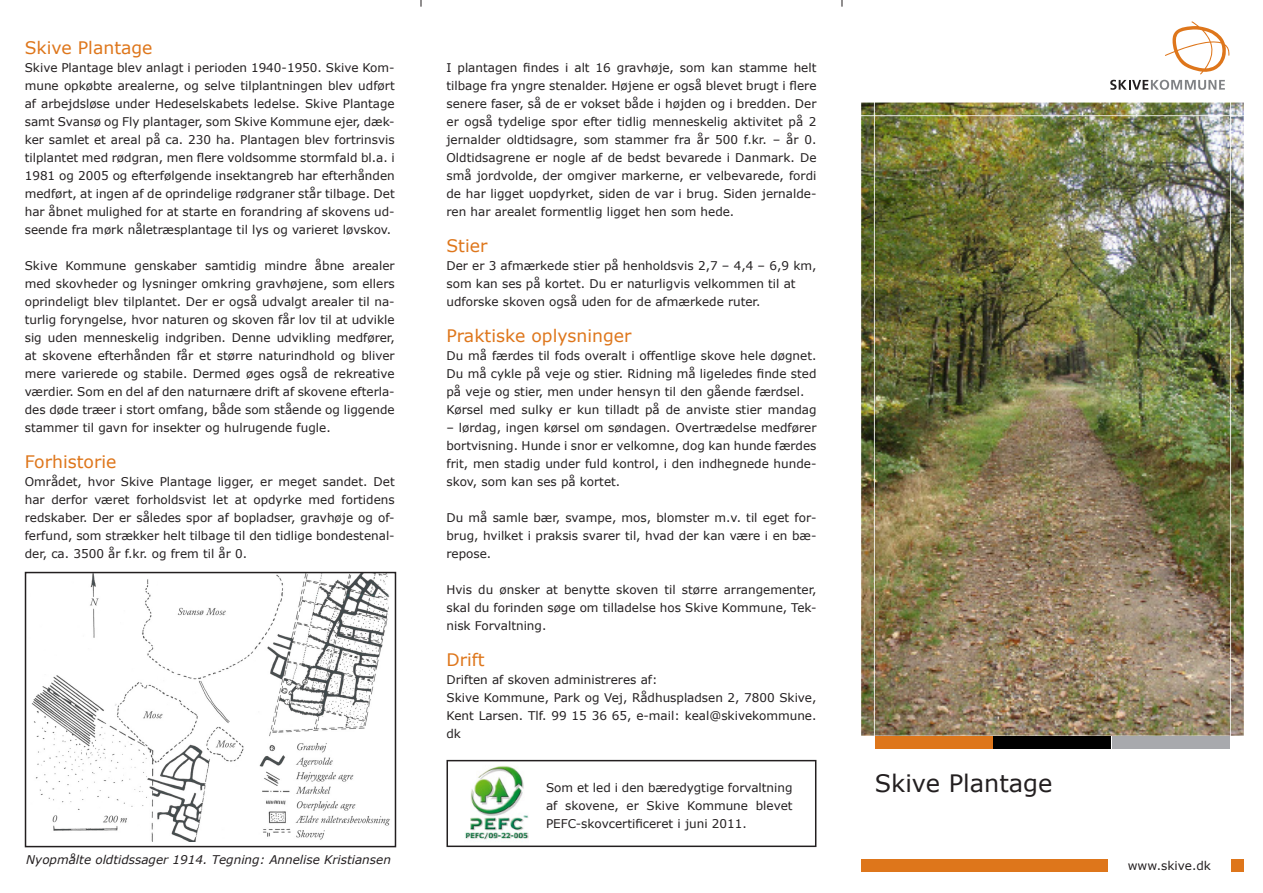
<style>
.page{position:relative;width:1263px;height:893px;background:#fff}
.page>*{position:absolute;margin:0;border:0;box-sizing:border-box;transform-origin:0 0}
.t1{font:24px "Verdana";color:#231f20}
.t2{font:17.25px "Verdana";color:#de761b}
.t3{font:12px/18px "Verdana";color:#231f20;text-align:justify}
.t4{font:italic 12px "Verdana";color:#231f20}
</style>
<div class="page">
<img style="left:31px;top:575px;width:359px;height:267px">
<div style="left:25px;top:572px;width:371px;height:275px;border:2px solid #231f20"></div>
<div style="left:861px;top:859px;width:247px;height:13px;background:#de761b"></div>
<div style="left:1231px;top:859px;width:13px;height:13px;background:#de761b"></div>
<svg style="left:1110px;top:21px;width:119px;height:69px"></svg>
<img style="left:861px;top:103px;width:383px;height:633px">
<div style="left:875px;top:736px;width:117px;height:13px;background:#de761b"></div>
<div style="left:993px;top:736px;width:118px;height:13px;background:#010101"></div>
<div style="left:1112px;top:736px;width:117px;height:13px;background:#a8a9ad"></div>
<img style="left:464px;top:759px;width:64px;height:82px">
<div style="left:446px;top:760px;width:370px;height:87px;border:2px solid #231f20"></div>
<p class="t2" style="left:25px;top:36px;width:129px">Skive Plantage</p>
<p class="t3" style="left:25px;top:59px;width:371px">Skive Plantage blev anlagt i perioden 1940-1950. Skive Kom&shy;mune opkøbte arealerne, og selve tilplantningen blev udført af arbejdsløse under Hedeselskabets ledelse. Skive Plantage samt Svansø og Fly plantager, som Skive Kommune ejer, dæk&shy;ker samlet et areal på ca. 230 ha. Plantagen blev fortrinsvis tilplantet med rødgran, men flere voldsomme stormfald bl.a. i 1981 og 2005 og efterfølgende insektangreb har efterhånden medført, at ingen af de oprindelige rødgraner står tilbage. Det har åbnet mulighed for at starte en forandring af skovens ud&shy;seende fra mørk nåletræsplantage til lys og varieret løvskov.</p>
<p class="t3" style="left:25px;top:257px;width:371px">Skive Kommune genskaber samtidig mindre åbne arealer med skovheder og lysninger omkring gravhøjene, som ellers oprindeligt blev tilplantet. Der er også udvalgt arealer til na&shy;turlig foryngelse, hvor naturen og skoven får lov til at udvikle sig uden menneskelig indgriben. Denne udvikling medfører, at skovene efterhånden får et større naturindhold og bliver mere varierede og stabile. Dermed øges også de rekreative værdier. Som en del af den naturnære drift af skovene efterla&shy;des døde træer i stort omfang, både som stående og liggende stammer til gavn for insekter og hulrugende fugle.</p>
<p class="t2" style="left:25px;top:450px;width:93px">Forhistorie</p>
<p class="t3" style="left:25px;top:473px;width:371px">Området, hvor Skive Plantage ligger, er meget sandet. Det har derfor været forholdsvist let at opdyrke med fortidens redskaber. Der er således spor af bopladser, gravhøje og of&shy;ferfund, som strækker helt tilbage til den tidlige bondestenal&shy;der, ca. 3500 år f.kr. og frem til år 0.</p>
<p class="t4" style="left:26px;top:851px;width:366px">Nyopmålte oldtidssager 1914. Tegning: Annelise Kristiansen</p>
<p class="t3" style="left:446px;top:59px;width:371px">I plantagen findes i alt 16 gravhøje, som kan stamme helt tilbage fra yngre stenalder. Højene er også blevet brugt i flere senere faser, så de er vokset både i højden og i bredden. Der er også tydelige spor efter tidlig menneskelig aktivitet på 2 jernalder oldtidsagre, som stammer fra år 500 f.kr. – år 0.<br>Oldtidsagrene er nogle af de bedst bevarede i Danmark. De små jordvolde, der omgiver markerne, er velbevarede, fordi de har ligget uopdyrket, siden de var i brug. Siden jernalde&shy;ren har arealet formentlig ligget hen som hede.</p>
<p class="t2" style="left:446px;top:234px;width:42px">Stier</p>
<p class="t3" style="left:446px;top:257px;width:371px;text-align:left">Der er 3 afmærkede stier på henholdsvis 2,7 – 4,4 – 6,9 km, som kan ses på kortet. Du er naturligvis velkommen til at udforske skoven også uden for de afmærkede ruter.</p>
<p class="t2" style="left:446px;top:324px;width:187px">Praktiske oplysninger</p>
<p class="t3" style="left:446px;top:347px;width:371px">Du må færdes til fods overalt i offentlige skove hele døgnet.<br>Du må cykle på veje og stier. Ridning må ligeledes finde sted på veje og stier, men under hensyn til den gående færdsel.</p>
<p class="t3" style="left:446px;top:401px;width:371px">Kørsel med sulky er kun tilladt på de anviste stier mandag</p>
<p class="t3" style="left:446px;top:419px;width:371px">– lørdag, ingen kørsel om søndagen. Overtrædelse medfører bortvisning. Hunde i snor er velkomne, dog kan hunde færdes frit, men stadig under fuld kontrol, i den indhegnede hunde&shy;skov, som kan ses på kortet.</p>
<p class="t3" style="left:446px;top:509px;width:371px">Du må samle bær, svampe, mos, blomster m.v. til eget for&shy;brug, hvilket i praksis svarer til, hvad der kan være i en bæ&shy;repose.</p>
<p class="t3" style="left:446px;top:581px;width:371px">Hvis du ønsker at benytte skoven til større arrangementer, skal du forinden søge om tilladelse hos Skive Kommune, Tek&shy;nisk Forvaltning.</p>
<p class="t2" style="left:446px;top:648px;width:40px">Drift</p>
<p class="t3" style="left:446px;top:671px;width:213px">Driften af skoven administreres af:</p>
<p class="t3" style="left:446px;top:689px;width:371px">Skive Kommune, Park og Vej, Rådhuspladsen 2, 7800 Skive, Kent Larsen. Tlf. 99 15 36 65, e-mail: keal@skivekommune. dk</p>
<p class="t3" style="left:546px;top:779px;width:248px">Som et led i den bæredygtige forvaltning</p>
<p class="t1" style="left:875px;top:767px;width:179px">Skive Plantage</p>
<p class="t3" style="left:546px;top:797px;width:248px">af skovene, er Skive Kommune blevet<br>PEFC-skovcertificeret i juni 2011.</p>
<p class="t3" style="left:1128px;top:856px;width:85px">www.skive.dk</p>
</div>
